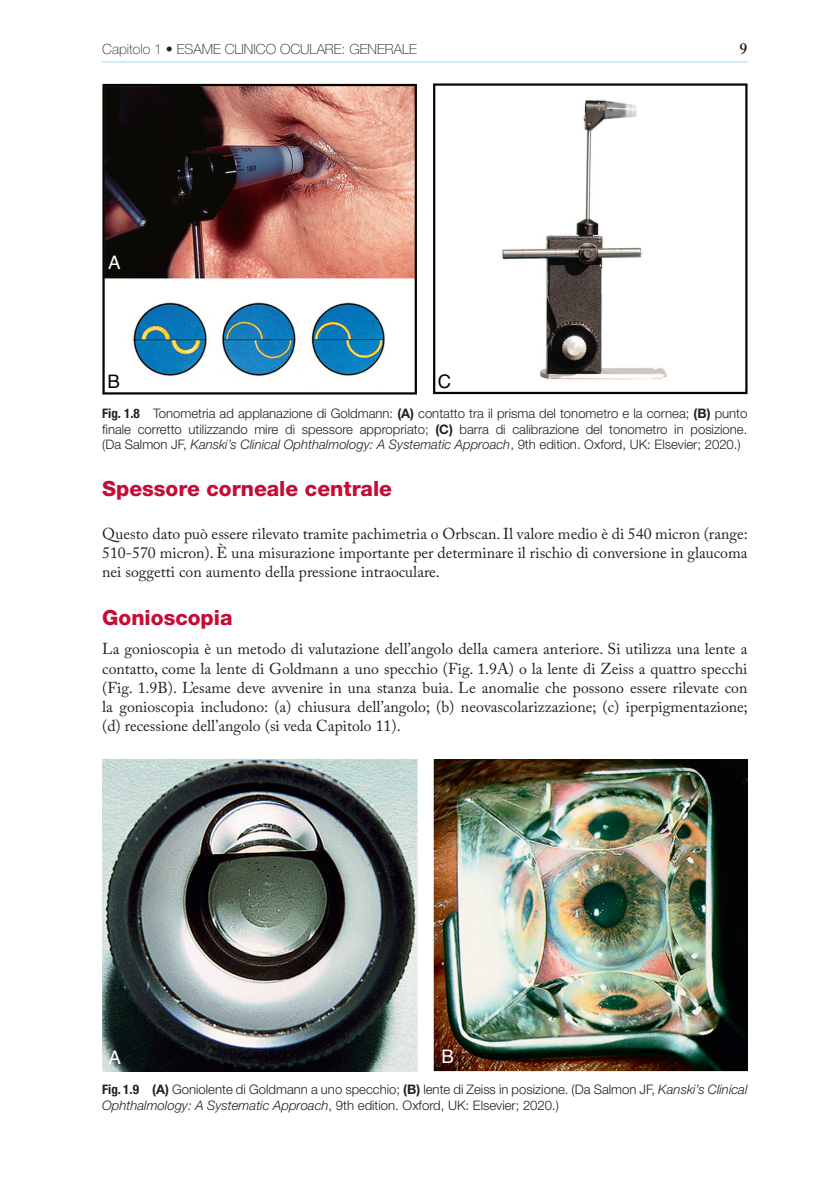
<style>
.page{position:relative;width:831px;height:1180px;background:#fff}
.page>*{position:absolute;margin:0;border:0;box-sizing:border-box;transform-origin:0 0}
.t1{font:800 21px "Helvetica Neue LT Std";color:#c40c37}
.t2{font:18.72px "Helvetica";color:#fff}
.t3{font:18.55px "Helvetica";color:#040503}
.t4{font:18.55px "Helvetica";color:#fff}
.t5{font:15.75px/19.2px "Adobe Caslon Pro";color:#231f20;text-align:justify}
.t6{font:600 15.75px "Adobe Caslon Pro";color:#231f20}
.t7{font:100 14px "Helvetica Neue LT Std";color:#231f20}
.t8{font:300 13.12px/15.8px "Helvetica Neue LT Std";color:#231f20;text-align:justify}
.s1{font-weight:700;font-stretch:condensed}
.s2{font-weight:700}
.s3{font-style:italic}
</style>
<div class="page">
<hr style="left:102px;top:61px;width:645px;height:2px;background:#c6eafa">
<img style="left:102px;top:83px;width:645px;height:312px">
<div style="left:106px;top:249px;width:24px;height:24px;background:#0a0906;border-radius:50%"></div>
<img style="left:102px;top:759px;width:645px;height:312px">
<p class="t7" style="left:102px;top:41px;width:93px">CAPITOLO 1 • ESAME</p>
<p class="t7" style="left:225px;top:41px;width:9px">CLINICO</p>
<p class="t7" style="left:280px;top:41px;width:39px">OCULARE</p>
<p class="t7" style="left:341px;top:41px;width:18px">: GENERALE</p>
<p class="t6" style="left:739px;top:39px;width:9px">9</p>
<p class="t4" style="left:108px;top:248px;width:14px">A</p>
<p class="t3" style="left:108px;top:367px;width:14px">B</p>
<p class="t3" style="left:438px;top:367px;width:15px">C</p>
<p class="t8" style="left:102px;top:405px;width:646px"><span class="s1">Fig. 1.8</span> Tonometria ad applanazione di Goldmann: <span class="s2">(A)</span> contatto tra il prisma del tonometro e la cornea; <span class="s2">(B)</span> punto finale corretto utilizzando mire di spessore appropriato; <span class="s2">(C)</span> barra di calibrazione del tonometro in posizione. (Da Salmon JF, <span class="s3">Kanski’s Clinical Ophthalmology: A Systematic Approach</span>, 9th edition. Oxford, UK: Elsevier; 2020.)</p>
<h1 class="t1" style="left:102px;top:476px;width:291px">Spessore corneale centrale</h1>
<p class="t5" style="left:102px;top:524px;width:647px">Questo dato può essere rilevato tramite pachimetria o Orbscan. Il valore medio è di 540 micron (range:<br>510-570 micron). È una misurazione importante per determinare il rischio di conversione in glaucoma nei soggetti con aumento della pressione intraoculare.</p>
<h1 class="t1" style="left:102px;top:605px;width:132px">Gonioscopia</h1>
<p class="t5" style="left:102px;top:639px;width:647px">La gonioscopia è un metodo di valutazione dell’angolo della camera anteriore. Si utilizza una lente a contatto, come la lente di Goldmann a uno specchio (Fig. 1.9A) o la lente di Zeiss a quattro specchi (Fig. 1.9B). L’esame deve avvenire in una stanza buia. Le anomalie che possono essere rilevate con la gonioscopia includono: (a) chiusura dell’angolo; (b) neovascolarizzazione; (c) iperpigmentazione; (d) recessione dell’angolo (si veda Capitolo 11).</p>
<p class="t2" style="left:108px;top:1043px;width:14px">A</p>
<p class="t2" style="left:441px;top:1042px;width:14px">B</p>
<p class="t8" style="left:102px;top:1081px;width:646px"><span class="s1">Fig. 1.9</span> <span class="s2">(A)</span> Goniolente di Goldmann a uno specchio; <span class="s2">(B)</span> lente di Zeiss in posizione. (Da Salmon JF, <span class="s3">Kanski’s Clinical<br>Ophthalmology: A Systematic Approach</span>, 9th edition. Oxford, UK: Elsevier; 2020.)</p>
</div>
